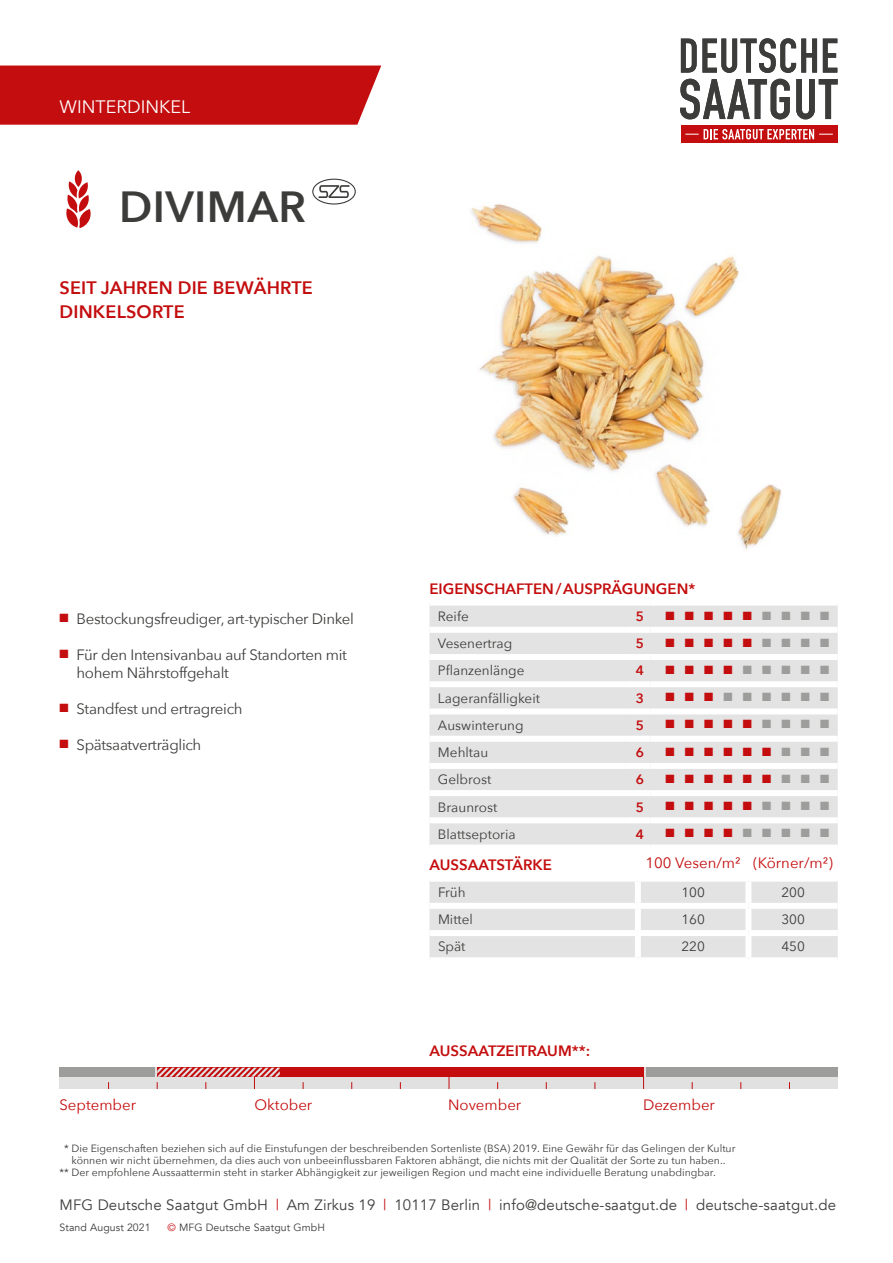
<style>
.page{position:relative;width:893px;height:1263px;background:#fff}
.page>*{position:absolute;margin:0;border:0;box-sizing:border-box;transform-origin:0 0}
.t1{font:600 43.5px "Avenir Next";letter-spacing:.01em;color:#3c3c3b}
.t2{font:600 18px/24px "Avenir Next";letter-spacing:.01em;color:#c40d0e}
.t3{font:18px "Avenir Next";color:#fff}
.t4{font:15px/18px "Avenir Next";letter-spacing:-.02em;color:#3c3c3b}
.t5{font:15px "Avenir";letter-spacing:.01em;color:#3c3c3b}
.t6{font:600 15px "Avenir Next";color:#c40d0e}
.t7{font:15px "Avenir Next";color:#c40d0e}
.t8{font:13.5px "Avenir Next";color:#3c3c3b}
.t9{font:600 13.5px "Avenir Next";color:#c40d0e}
.t10{font:12px "Zapf Dingbats ITC";color:#c40d0e}
.t11{font:10.5px "Avenir Next";color:#3c3c3b}
.t12{font:10.5px "Avenir";letter-spacing:.01em;color:#3c3c3b}
.s1{color:#c40d0e}
.s2{color:#9d9d9c}
</style>
<div class="page">
<svg style="left:681px;top:38px;width:136px;height:35px"></svg>
<svg style="left:823px;top:39px;width:14px;height:34px"></svg>
<svg style="left:680px;top:79px;width:110px;height:40px"></svg>
<svg style="left:796px;top:79px;width:42px;height:40px"></svg>
<div style="left:681px;top:125px;width:156px;height:18px;background:#c40d0e"></div>
<svg style="left:685px;top:129px;width:148px;height:10px"></svg>
<div style="left:0;top:66px;width:381px;height:59px;background:#c40d0e"></div>
<svg style="left:312px;top:179px;width:44px;height:26px"></svg>
<svg style="left:66px;top:170px;width:25px;height:58px"></svg>
<div style="left:429px;top:882px;width:409px;height:75px;background:#e3e3e3"></div>
<div style="left:429px;top:903px;width:209px;height:6px;background:#fff"></div>
<div style="left:638px;top:903px;width:110px;height:6px;background:#fff"></div>
<div style="left:748px;top:903px;width:90px;height:6px;background:#fff"></div>
<div style="left:429px;top:930px;width:209px;height:6px;background:#fff"></div>
<div style="left:638px;top:930px;width:110px;height:6px;background:#fff"></div>
<div style="left:748px;top:930px;width:90px;height:6px;background:#fff"></div>
<div style="left:635px;top:882px;width:6px;height:21px;background:#fff"></div>
<div style="left:745px;top:882px;width:6px;height:21px;background:#fff"></div>
<div style="left:635px;top:909px;width:6px;height:21px;background:#fff"></div>
<div style="left:745px;top:909px;width:6px;height:21px;background:#fff"></div>
<div style="left:635px;top:936px;width:6px;height:21px;background:#fff"></div>
<div style="left:745px;top:936px;width:6px;height:21px;background:#fff"></div>
<img style="left:471px;top:204px;width:310px;height:346px">
<div style="left:60px;top:1068px;width:778px;height:21px;background:#e1e1e1"></div>
<svg style="left:449px;top:1077px;width:1px;height:12px"></svg>
<svg style="left:643px;top:1077px;width:1px;height:12px"></svg>
<div style="left:60px;top:1068px;width:95px;height:9px;background:#9d9d9c"></div>
<div style="left:157px;top:1068px;width:487px;height:9px;background:#c40d0e"></div>
<div style="left:646px;top:1068px;width:192px;height:9px;background:#9d9d9c"></div>
<svg style="left:157px;top:1068px;width:123px;height:21px"></svg>
<div style="left:429px;top:606px;width:409px;height:238px;background:#e3e3e3"></div>
<div style="left:429px;top:627px;width:196px;height:6px;background:#fff"></div>
<div style="left:625px;top:627px;width:26px;height:6px;background:#fff"></div>
<div style="left:651px;top:627px;width:187px;height:6px;background:#fff"></div>
<div style="left:429px;top:654px;width:196px;height:6px;background:#fff"></div>
<div style="left:625px;top:654px;width:26px;height:6px;background:#fff"></div>
<div style="left:651px;top:654px;width:187px;height:6px;background:#fff"></div>
<div style="left:429px;top:681px;width:196px;height:6px;background:#fff"></div>
<div style="left:625px;top:681px;width:26px;height:6px;background:#fff"></div>
<div style="left:651px;top:681px;width:187px;height:6px;background:#fff"></div>
<div style="left:429px;top:708px;width:196px;height:6px;background:#fff"></div>
<div style="left:625px;top:708px;width:26px;height:6px;background:#fff"></div>
<div style="left:651px;top:708px;width:187px;height:6px;background:#fff"></div>
<div style="left:429px;top:736px;width:196px;height:6px;background:#fff"></div>
<div style="left:625px;top:736px;width:26px;height:6px;background:#fff"></div>
<div style="left:651px;top:736px;width:187px;height:6px;background:#fff"></div>
<div style="left:429px;top:763px;width:196px;height:6px;background:#fff"></div>
<div style="left:625px;top:763px;width:26px;height:6px;background:#fff"></div>
<div style="left:651px;top:763px;width:187px;height:6px;background:#fff"></div>
<div style="left:429px;top:790px;width:196px;height:6px;background:#fff"></div>
<div style="left:625px;top:790px;width:26px;height:6px;background:#fff"></div>
<div style="left:651px;top:790px;width:187px;height:6px;background:#fff"></div>
<div style="left:429px;top:817px;width:196px;height:6px;background:#fff"></div>
<div style="left:625px;top:817px;width:26px;height:6px;background:#fff"></div>
<div style="left:651px;top:817px;width:187px;height:6px;background:#fff"></div>
<h2 class="t3" style="left:60px;top:91px;width:132px">WINTERDINKEL</h2>
<h1 class="t1" style="left:119px;top:169px;width:188px">DIVIMAR</h1>
<h2 class="t2" style="left:60px;top:275px;width:255px">SEIT JAHREN DIE BEWÄHRTE<br>DINKELSORTE</h2>
<h3 class="t4" style="left:60px;top:609px;width:296px"><span class="s1">■</span> Bestockungsfreudiger, art-typischer Dinkel</h3>
<h3 class="t4" style="left:77px;top:645px;width:272px;text-indent:-17px"><span class="s1">■</span> Für den Intensivanbau auf Standorten mit hohem Nährstoffgehalt</h3>
<h3 class="t4" style="left:60px;top:699px;width:185px"><span class="s1">■</span> Standfest und ertragreich</h3>
<h3 class="t4" style="left:60px;top:735px;width:143px"><span class="s1">■</span> Spätsaatverträglich</h3>
<h3 class="t6" style="left:429px;top:575px;width:267px">EIGENSCHAFTEN/AUSPRÄGUNGEN*</h3>
<p class="t8" style="left:438px;top:605px;width:32px">Reife</p>
<p class="t9" style="left:636px;top:605px;width:10px">5</p>
<p class="t10" style="left:665px;top:610px;width:165px">■■■■■<span class="s2">■■■■</span></p>
<p class="t8" style="left:438px;top:632px;width:76px">Vesenertrag</p>
<p class="t9" style="left:636px;top:632px;width:10px">5</p>
<p class="t10" style="left:665px;top:637px;width:165px">■■■■■<span class="s2">■■■■</span></p>
<p class="t8" style="left:438px;top:659px;width:88px">Pflanzenlänge</p>
<p class="t9" style="left:636px;top:659px;width:10px">4</p>
<p class="t10" style="left:665px;top:664px;width:165px">■■■■<span class="s2">■■■■■</span></p>
<p class="t8" style="left:438px;top:686px;width:104px">Lageranfälligkeit</p>
<p class="t9" style="left:636px;top:686px;width:10px">3</p>
<p class="t10" style="left:665px;top:691px;width:165px">■■■<span class="s2">■■■■■■</span></p>
<p class="t8" style="left:438px;top:714px;width:87px">Auswinterung</p>
<p class="t9" style="left:636px;top:713px;width:10px">5</p>
<p class="t10" style="left:665px;top:719px;width:165px">■■■■■<span class="s2">■■■■</span></p>
<p class="t8" style="left:438px;top:741px;width:52px">Mehltau</p>
<p class="t9" style="left:636px;top:741px;width:10px">6</p>
<p class="t10" style="left:665px;top:746px;width:165px">■■■■■■<span class="s2">■■■</span></p>
<p class="t8" style="left:438px;top:768px;width:55px">Gelbrost</p>
<p class="t9" style="left:636px;top:768px;width:10px">6</p>
<p class="t10" style="left:665px;top:773px;width:165px">■■■■■■<span class="s2">■■■</span></p>
<p class="t8" style="left:438px;top:795px;width:61px">Braunrost</p>
<p class="t9" style="left:636px;top:795px;width:10px">5</p>
<p class="t10" style="left:665px;top:800px;width:165px">■■■■■<span class="s2">■■■■</span></p>
<p class="t8" style="left:438px;top:823px;width:79px">Blattseptoria</p>
<p class="t9" style="left:636px;top:822px;width:10px">4</p>
<p class="t10" style="left:665px;top:827px;width:165px">■■■■<span class="s2">■■■■■</span></p>
<h3 class="t6" style="left:429px;top:851px;width:124px">AUSSAATSTÄRKE</h3>
<h3 class="t7" style="left:645px;top:850px;width:189px">100 Vesen/m² (Körner/m²)</h3>
<p class="t8" style="left:438px;top:881px;width:29px">Früh</p>
<p class="t8" style="left:681px;top:881px;width:25px">100</p>
<p class="t8" style="left:781px;top:881px;width:25px">200</p>
<p class="t8" style="left:438px;top:908px;width:36px">Mittel</p>
<p class="t8" style="left:681px;top:908px;width:25px">160</p>
<p class="t8" style="left:781px;top:908px;width:25px">300</p>
<p class="t8" style="left:438px;top:935px;width:29px">Spät</p>
<p class="t8" style="left:681px;top:935px;width:25px">220</p>
<p class="t8" style="left:781px;top:935px;width:25px">450</p>
<h3 class="t6" style="left:429px;top:1037px;width:162px">AUSSAATZEITRAUM**:</h3>
<h3 class="t7" style="left:59px;top:1092px;width:78px">September</h3>
<h3 class="t7" style="left:254px;top:1092px;width:59px">Oktober</h3>
<h3 class="t7" style="left:448px;top:1092px;width:75px">November</h3>
<h3 class="t7" style="left:643px;top:1092px;width:73px">Dezember</h3>
<p class="t11" style="left:64px;top:1139px;width:673px">* Die Eigenschaften beziehen sich auf die Einstufungen der beschreibenden Sortenliste (BSA) 2019. Eine Gewähr für das Gelingen der Kultur</p>
<p class="t11" style="left:72px;top:1151px;width:655px">können wir nicht übernehmen, da dies auch von unbeeinflussbaren Faktoren abhängt, die nichts mit der Qualität der Sorte zu tun haben..</p>
<p class="t11" style="left:60px;top:1163px;width:658px">** Der empfohlene Aussaattermin steht in starker Abhängigkeit zur jeweiligen Region und macht eine individuelle Beratung unabdingbar.</p>
<h3 class="t5" style="left:60px;top:1196px;width:778px">MFG Deutsche Saatgut GmbH <span class="s1">|</span> Am Zirkus 19 <span class="s1">|</span> 10117 Berlin <span class="s1">|</span> info@deutsche-saatgut.de <span class="s1">|</span> deutsche-saatgut.de</h3>
<p class="t12" style="left:60px;top:1221px;width:93px">Stand August 2021</p>
<p class="t12" style="left:168px;top:1221px;width:159px"><span class="s1">©</span> MFG Deutsche Saatgut GmbH</p>
</div>
